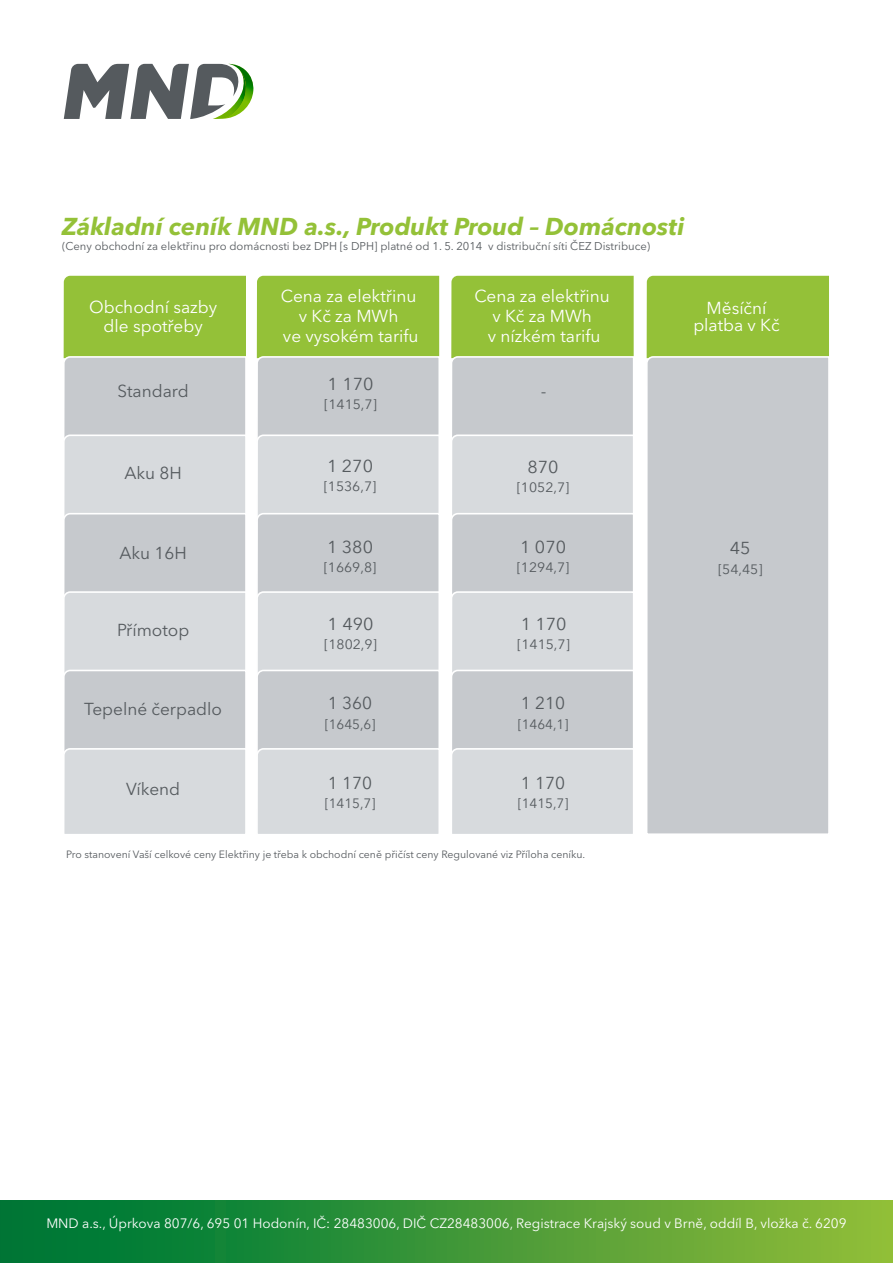
<style>
.page{position:relative;width:893px;height:1263px;background:#fff}
.page>*{position:absolute;margin:0;border:0;box-sizing:border-box;transform-origin:0 0}
.t1{font:italic 700 24.3px "Avenir Next LT Pro";color:#94c138}
.t2{font:17.25px/19.8px "Avenir Next LT Pro";color:#fff;text-align:center}
.t3{font:17.25px "Avenir Next LT Pro";color:#555a5e}
.t4{font:17.25px "Avenir Next LT Pro";color:#555a5e;scale:1.04 1}
.t5{font:13.5px "Avenir Next LT Pro";color:#fff}
.t6{font:13.5px "Avenir Next LT Pro";color:#555a5e;scale:1.04 1}
.t7{font:13.5px "Avenir Next LT Pro";color:#555a5e}
.t8{font:11.25px "Avenir Next LT Pro";color:#555a5e}
.t9{font:10.5px "Avenir Next LT Pro";color:#555a5e}
</style>
<div class="page">
<div style="left:647px;top:276px;width:182px;height:79px;background:#94c138"></div>
<div style="left:646px;top:355px;width:183px;height:479px;background:#c6c9cd"></div>
<svg style="left:63px;top:276px;width:183px;height:558px;background:#c7d0bf"></svg>
<svg style="left:451px;top:276px;width:183px;height:558px;background:#c7d0bf"></svg>
<svg style="left:256px;top:276px;width:184px;height:558px;background:#c7d0c0"></svg>
<div style="left:0;top:1200px;width:893px;height:63px;background:linear-gradient(to right,#007236,#92bc39)"></div>
<svg style="left:64px;top:64px;width:190px;height:55px"></svg>
<h1 class="t1" style="left:62px;top:211px;width:624px">Základní ceník MND a.s., Produkt Proud – Domácnosti</h1>
<p class="t8" style="left:62px;top:239px;width:590px">(Ceny obchodní za elektřinu pro domácnosti bez DPH [s DPH] platné od 1. 5. 2014 v distribuční síti ČEZ Distribuce)</p>
<p class="t2" style="left:281px;top:286px;width:139px">Cena za elektřinu v Kč za MWh<br>ve vysokém tarifu</p>
<p class="t2" style="left:474px;top:286px;width:137px">Cena za elektřinu v Kč za MWh<br>v nízkém tarifu</p>
<p class="t2" style="left:89px;top:297px;width:130px">Obchodní sazby dle spotřeby</p>
<p class="t2" style="left:693px;top:300px;width:88px;line-height:16.8px">Měsíční platba v Kč</p>
<p class="t3" style="left:118px;top:380px;width:73px">Standard</p>
<p class="t3" style="left:125px;top:463px;width:59px">Aku 8H</p>
<p class="t4" style="left:328px;top:373px;width:46px">1 170</p>
<p class="t6" style="left:324px;top:396px;width:52px">[1415,7]</p>
<p class="t4" style="left:327px;top:455px;width:46px">1 270</p>
<p class="t6" style="left:324px;top:478px;width:52px">[1536,7]</p>
<p class="t4" style="left:541px;top:380px;width:7px">-</p>
<p class="t4" style="left:528px;top:457px;width:31px">870</p>
<p class="t6" style="left:517px;top:480px;width:52px">[1052,7]</p>
<p class="t4" style="left:327px;top:536px;width:46px">1 380</p>
<p class="t6" style="left:324px;top:560px;width:52px">[1669,8]</p>
<p class="t4" style="left:520px;top:536px;width:46px">1 070</p>
<p class="t6" style="left:517px;top:560px;width:52px">[1294,7]</p>
<p class="t3" style="left:120px;top:543px;width:69px">Aku 16H</p>
<p class="t4" style="left:730px;top:538px;width:21px">45</p>
<p class="t6" style="left:718px;top:561px;width:44px">[54,45]</p>
<p class="t3" style="left:117px;top:620px;width:74px">Přímotop</p>
<p class="t3" style="left:84px;top:699px;width:139px">Tepelné čerpadlo</p>
<p class="t3" style="left:126px;top:778px;width:56px">Víkend</p>
<p class="t4" style="left:328px;top:613px;width:46px">1 490</p>
<p class="t6" style="left:324px;top:636px;width:52px">[1802,9]</p>
<p class="t3" style="left:328px;top:693px;width:46px">1 360</p>
<p class="t7" style="left:325px;top:716px;width:52px">[1645,6]</p>
<p class="t3" style="left:328px;top:772px;width:46px">1 170</p>
<p class="t7" style="left:325px;top:795px;width:52px">[1415,7]</p>
<p class="t4" style="left:521px;top:613px;width:46px">1 170</p>
<p class="t6" style="left:517px;top:636px;width:52px">[1415,7]</p>
<p class="t3" style="left:521px;top:693px;width:46px">1 210</p>
<p class="t7" style="left:518px;top:716px;width:52px">[1464,1]</p>
<p class="t3" style="left:521px;top:772px;width:46px">1 170</p>
<p class="t7" style="left:518px;top:795px;width:52px">[1415,7]</p>
<p class="t9" style="left:66px;top:848px;width:520px">Pro stanovení Vaší celkové ceny Elektřiny je třeba k obchodní ceně přičíst ceny Regulované viz Příloha ceníku.</p>
<p class="t5" style="left:46px;top:1215px;width:802px">MND a.s., Úprkova 807/6, 695 01 Hodonín, IČ: 28483006, DIČ CZ28483006, Registrace Krajský soud v Brně, oddíl B, vložka č. 6209</p>
</div>
